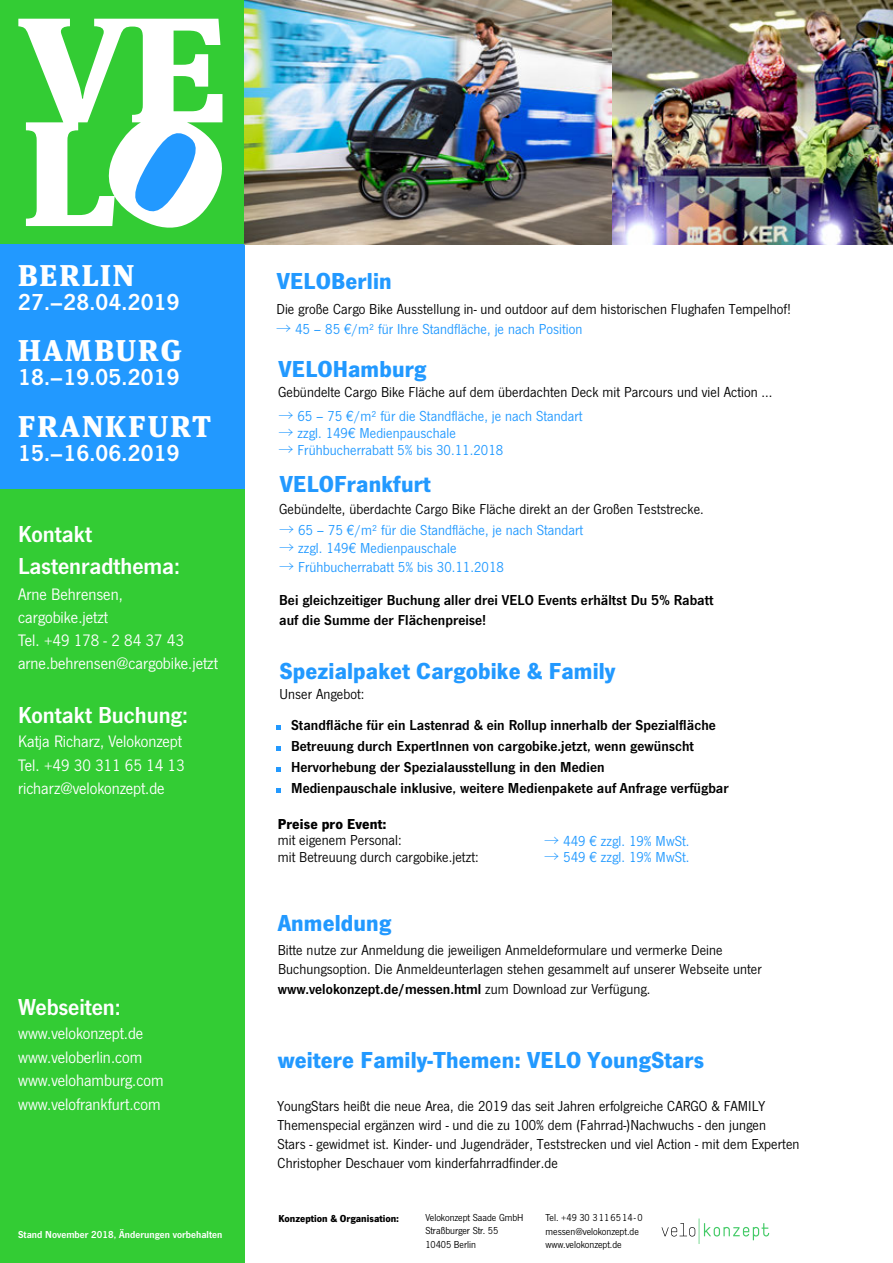
<style>
.page{position:relative;width:893px;height:1263px;background:#fff}
.page>*{position:absolute;margin:0;border:0;box-sizing:border-box;transform-origin:0 0}
.t1{font:900 30px "Meta Serif Pro";letter-spacing:.06em;color:#fff}
.t2{font:700 24px "News Got";letter-spacing:.005em;color:#29f}
.t3{font:24px/31.8px "News Got Dem";color:#fff}
.t4{font:17.25px/23.7px "News Got";color:#fff}
.t5{font:15px/18.9px "News Got";letter-spacing:.005em;color:#000}
.t6{font:15px/21px "News Got Dem";letter-spacing:.005em;color:#000}
.t7{font:15px "News Got";letter-spacing:.005em;color:#2199ff}
.t8{font:700 15px "News Got";letter-spacing:.005em;color:#000}
.t9{font:10.5px/13.5px "News Got";color:#000}
.t10{font:10.5px "News Got Dem";letter-spacing:.005em;color:#fff}
.t11{font:700 10.5px "News Got";color:#000}
.s1{font-family:"Koz Min Pr 6 N"}
.s2{font-family:"News Got"}
</style>
<div class="page">
<div style="left:0;top:489px;width:244px;height:774px;background:#33cc34"></div>
<svg style="left:276px;top:725px;width:4px;height:5px"></svg>
<svg style="left:276px;top:746px;width:4px;height:5px"></svg>
<svg style="left:276px;top:767px;width:4px;height:5px"></svg>
<svg style="left:276px;top:788px;width:4px;height:5px"></svg>
<div style="left:0;top:0;width:244px;height:244px;background:#33cc34"></div>
<svg style="left:18px;top:19px;width:205px;height:209px"></svg>
<svg style="left:130px;top:129px;width:70px;height:86px;background:#96cefe"></svg>
<div style="left:0;top:244px;width:244px;height:245px;background:#29f"></div>
<svg style="left:662px;top:1218px;width:107px;height:26px"></svg>
<img style="left:245px;top:0;width:648px;height:244px">
<h1 class="t1" style="left:18px;top:250px;width:118px">BERLIN</h1>
<h2 class="t3" style="left:18px;top:286px;width:163px">27.–28.04.2019</h2>
<h1 class="t1" style="left:18px;top:326px;width:165px">HAMBURG</h1>
<h2 class="t3" style="left:18px;top:362px;width:163px">18.–19.05.2019</h2>
<h1 class="t1" style="left:18px;top:402px;width:194px">FRANKFURT</h1>
<h2 class="t3" style="left:18px;top:437px;width:163px">15.–16.06.2019</h2>
<h2 class="t3" style="left:18px;top:518px;width:164px">Kontakt<br>Lastenradthema:</h2>
<p class="t4" style="left:18px;top:583px;width:201px;line-height:23px">Arne Behrensen,<br>cargobike.jetzt<br>Tel. +49 178 - 2 84 37 43 arne.behrensen@cargobike.jetzt</p>
<h2 class="t3" style="left:18px;top:699px;width:171px">Kontakt Buchung:</h2>
<p class="t4" style="left:18px;top:730px;width:168px">Katja Richarz, Velokonzept<br>Tel. +49 30 311 65 14 13 richarz@velokonzept.de</p>
<h2 class="t3" style="left:18px;top:991px;width:104px">Webseiten:</h2>
<p class="t4" style="left:18px;top:1021px;width:147px">www.velokonzept.de www.veloberlin.com www.velohamburg.com www.velofrankfurt.com</p>
<p class="t10" style="left:18px;top:1228px;width:206px">Stand November 2018, Änderungen vorbehalten</p>
<h2 class="t2" style="left:277px;top:267px;width:116px">VELOBerlin</h2>
<p class="t5" style="left:276px;top:300px;width:516px">Die große Cargo Bike Ausstellung in- und outdoor auf dem historischen Flughafen Tempelhof!</p>
<p class="t7" style="left:276px;top:321px;width:308px"><span class="s1">→</span> 45 – 85 €/m² für Ihre Standfläche, je nach Position</p>
<h2 class="t2" style="left:278px;top:354px;width:149px">VELOHamburg</h2>
<p class="t5" style="left:278px;top:383px;width:496px">Gebündelte Cargo Bike Fläche auf dem überdachten Deck mit Parcours und viel Action ...</p>
<p class="t7" style="left:278px;top:407px;width:306px"><span class="s1">→</span> 65 – 75 €/m² für die Standfläche, je nach Standart</p>
<p class="t7" style="left:278px;top:425px;width:179px"><span class="s1">→</span> zzgl. 149€ Medienpauschale</p>
<p class="t7" style="left:278px;top:442px;width:226px"><span class="s1">→</span> Frühbucherrabatt 5% bis 30.11.2018</p>
<h2 class="t2" style="left:280px;top:469px;width:152px">VELOFrankfurt</h2>
<p class="t5" style="left:279px;top:500px;width:426px">Gebündelte, überdachte Cargo Bike Fläche direkt an der Großen Teststrecke.</p>
<p class="t7" style="left:279px;top:522px;width:306px"><span class="s1">→</span> 65 – 75 €/m² für die Standfläche, je nach Standart</p>
<p class="t7" style="left:279px;top:540px;width:179px"><span class="s1">→</span> zzgl. 149€ Medienpauschale</p>
<p class="t7" style="left:279px;top:558px;width:226px"><span class="s1">→</span> Frühbucherrabatt 5% bis 30.11.2018</p>
<p class="t6" style="left:279px;top:590px;width:436px;line-height:20.1px">Bei gleichzeitiger Buchung aller drei VELO Events erhältst Du 5% Rabatt auf die Summe der Flächenpreise!</p>
<h2 class="t2" style="left:279px;top:657px;width:338px">Spezialpaket Cargobike &amp; Family</h2>
<p class="t5" style="left:279px;top:684px;width:86px">Unser Angebot:</p>
<p class="t6" style="left:291px;top:714px;width:439px">Standfläche für ein Lastenrad &amp; ein Rollup innerhalb der Spezialfläche Betreuung durch ExpertInnen von cargobike.jetzt, wenn gewünscht Hervorhebung der Spezialausstellung in den Medien<br>Medienpauschale inklusive, weitere Medienpakete auf Anfrage verfügbar</p>
<p class="t8" style="left:278px;top:815px;width:110px">Preise pro Event:</p>
<p class="t5" style="left:278px;top:832px;width:202px;line-height:16.4px">mit eigenem Personal:<br>mit Betreuung durch cargobike.jetzt:</p>
<p class="t7" style="left:544px;top:832px;width:147px"><span class="s1">→</span> 449 € zzgl. 19% MwSt.</p>
<p class="t7" style="left:544px;top:848px;width:147px"><span class="s1">→</span> 549 € zzgl. 19% MwSt.</p>
<h2 class="t2" style="left:278px;top:909px;width:115px">Anmeldung</h2>
<p class="t5" style="left:278px;top:940px;width:486px;line-height:19.6px">Bitte nutze zur Anmeldung die jeweiligen Anmeldeformulare und vermerke Deine<br>Buchungsoption. Die Anmeldeunterlagen stehen gesammelt auf unserer Webseite unter</p>
<p class="t6" style="left:278px;top:978px;width:374px">www.velokonzept.de/messen.html <span class="s2">zum Download zur Verfügung.</span></p>
<h2 class="t2" style="left:278px;top:1046px;width:428px">weitere Family-Themen: VELO YoungStars</h2>
<p class="t5" style="left:277px;top:1096px;width:524px">YoungStars heißt die neue Area, die 2019 das seit Jahren erfolgreiche CARGO &amp; FAMILY Themenspecial ergänzen wird - und die zu 100% dem (Fahrrad-)Nachwuchs - den jungen<br>Stars - gewidmet ist. Kinder- und Jugendräder, Teststrecken und viel Action - mit dem Experten Christopher Deschauer vom kinderfahrradfinder.de</p>
<p class="t11" style="left:278px;top:1212px;width:122px">Konzeption &amp; Organisation:</p>
<p class="t9" style="left:425px;top:1210px;width:100px">Velokonzept Saade GmbH<br>Straßburger Str. 55<br>10405 Berlin</p>
<p class="t9" style="left:545px;top:1211px;width:98px">Tel. +49 30 3 11 65 14 - 0 messen@velokonzept.de www.velokonzept.de</p>
</div>
